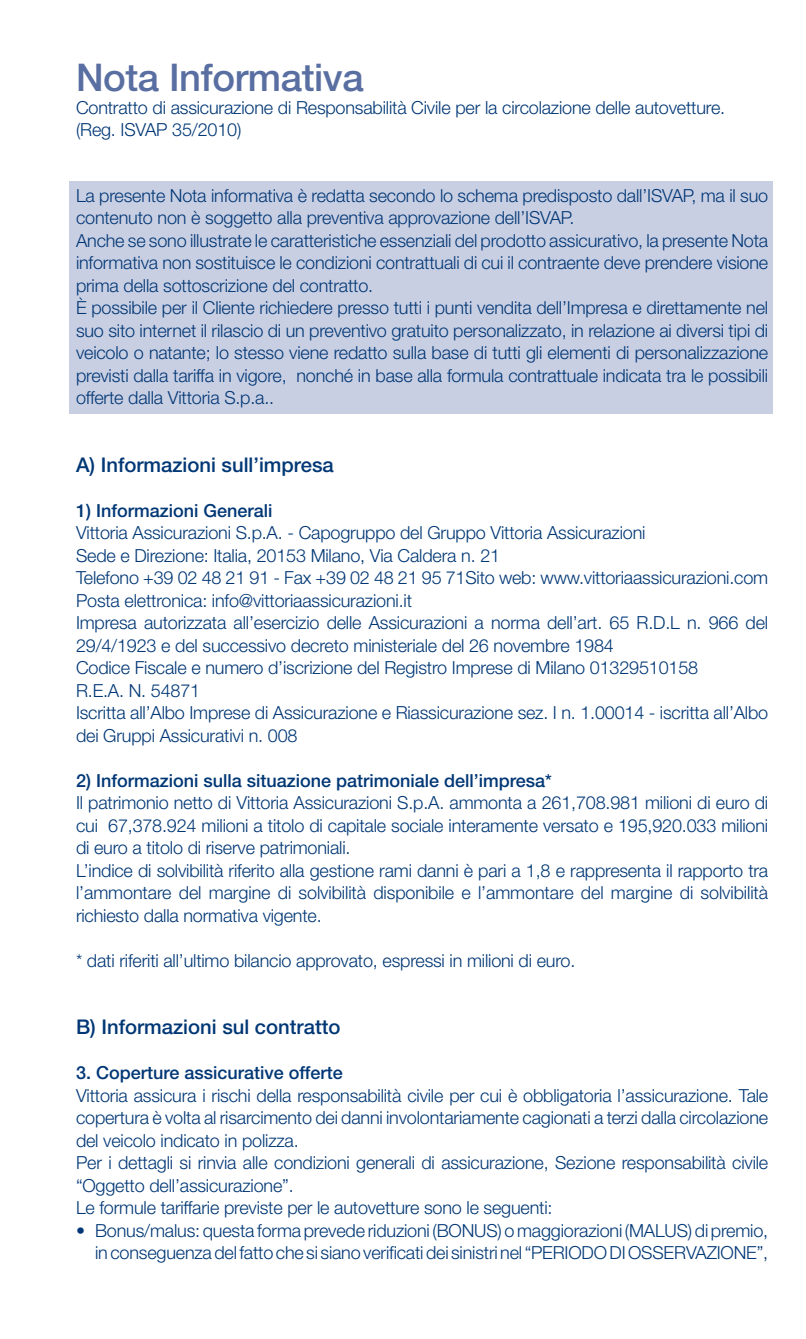
<style>
.page{position:relative;width:806px;height:1339px;background:#fff}
.page>*{position:absolute;margin:0;border:0;box-sizing:border-box;transform-origin:0 0}
.t1{font:500 38.25px "Helvetica Neue";letter-spacing:-.01em;color:#596ea1}
.t2{font:500 20.25px "Helvetica Neue";color:#013775}
.t3{font:300 18px/22.5px "Helvetica Neue";letter-spacing:-.01em;color:#013775}
.t4{font:500 18px "Helvetica Neue";color:#013775}
</style>
<div class="page">
<div style="left:69px;top:181px;width:704px;height:232px;background:#c9cfe3"></div>
<h1 class="t1" style="left:76px;top:64px;width:289px">Nota Informativa</h1>
<p class="t3" style="left:76px;top:98px;width:651px">Contratto di assicurazione di Responsabilità Civile per la circolazione delle autovetture. (Reg. ISVAP 35/2010)</p>
<p class="t3" style="left:76px;top:186px;width:694px">La presente Nota informativa è redatta secondo lo schema predisposto dall’ISVAP, ma il suo contenuto non è soggetto alla preventiva approvazione dell’ISVAP.<br>Anche se sono illustrate le caratteristiche essenziali del prodotto assicurativo, la presente Nota informativa non sostituisce le condizioni contrattuali di cui il contraente deve prendere visione prima della sottoscrizione del contratto.<br>È possibile per il Cliente richiedere presso tutti i punti vendita dell’Impresa e direttamente nel suo sito internet il rilascio di un preventivo gratuito personalizzato, in relazione ai diversi tipi di veicolo o natante; lo stesso viene redatto sulla base di tutti gli elementi di personalizzazione previsti dalla tariffa in vigore, nonché in base alla formula contrattuale indicata tra le possibili offerte dalla Vittoria S.p.a..</p>
<p class="t2" style="left:76px;top:457px;width:259px">A) Informazioni sull’impresa</p>
<p class="t4" style="left:76px;top:504px;width:198px">1) Informazioni Generali</p>
<p class="t3" style="left:76px;top:523px;width:694px">Vittoria Assicurazioni S.p.A. - Capogruppo del Gruppo Vittoria Assicurazioni<br>Sede e Direzione: Italia, 20153 Milano, Via Caldera n. 21<br>Telefono +39 02 48 21 91 - Fax +39 02 48 21 95 71Sito web: www.vittoriaassicurazioni.com Posta elettronica: info@vittoriaassicurazioni.it<br>Impresa autorizzata all’esercizio delle Assicurazioni a norma dell’art. 65 R.D.L n. 966 del 29/4/1923 e del successivo decreto ministeriale del 26 novembre 1984<br>Codice Fiscale e numero d’iscrizione del Registro Imprese di Milano 01329510158<br>R.E.A. N. 54871<br>Iscritta all’Albo Imprese di Assicurazione e Riassicurazione sez. I n. 1.00014 - iscritta all’Albo dei Gruppi Assicurativi n. 008</p>
<p class="t4" style="left:76px;top:774px;width:477px">2) Informazioni sulla situazione patrimoniale dell’impresa*</p>
<p class="t3" style="left:76px;top:793px;width:694px">Il patrimonio netto di Vittoria Assicurazioni S.p.A. ammonta a 261,708.981 milioni di euro di cui 67,378.924 milioni a titolo di capitale sociale interamente versato e 195,920.033 milioni di euro a titolo di riserve patrimoniali.<br>L’indice di solvibilità riferito alla gestione rami danni è pari a 1,8 e rappresenta il rapporto tra l’ammontare del margine di solvibilità disponibile e l’ammontare del margine di solvibilità richiesto dalla normativa vigente.</p>
<p class="t3" style="left:76px;top:951px;width:501px">* dati riferiti all’ultimo bilancio approvato, espressi in milioni di euro.</p>
<p class="t2" style="left:76px;top:1020px;width:266px">B) Informazioni sul contratto</p>
<p class="t4" style="left:76px;top:1066px;width:268px">3. Coperture assicurative offerte</p>
<p class="t3" style="left:76px;top:1086px;width:694px">Vittoria assicura i rischi della responsabilità civile per cui è obbligatoria l’assicurazione. Tale copertura è volta al risarcimento dei danni involontariamente cagionati a terzi dalla circolazione del veicolo indicato in polizza.<br>Per i dettagli si rinvia alle condizioni generali di assicurazione, Sezione responsabilità civile “Oggetto dell’assicurazione”.<br>Le formule tariffarie previste per le autovetture sono le seguenti:</p>
<p class="t3" style="left:76px;top:1221px;width:694px;text-align:right">• Bonus/malus: questa forma prevede riduzioni (BONUS) o maggiorazioni (MALUS) di premio, in conseguenza del fatto che si siano verificati dei sinistri nel “PERIODO DI OSSERVAZIONE”,</p>
</div>
